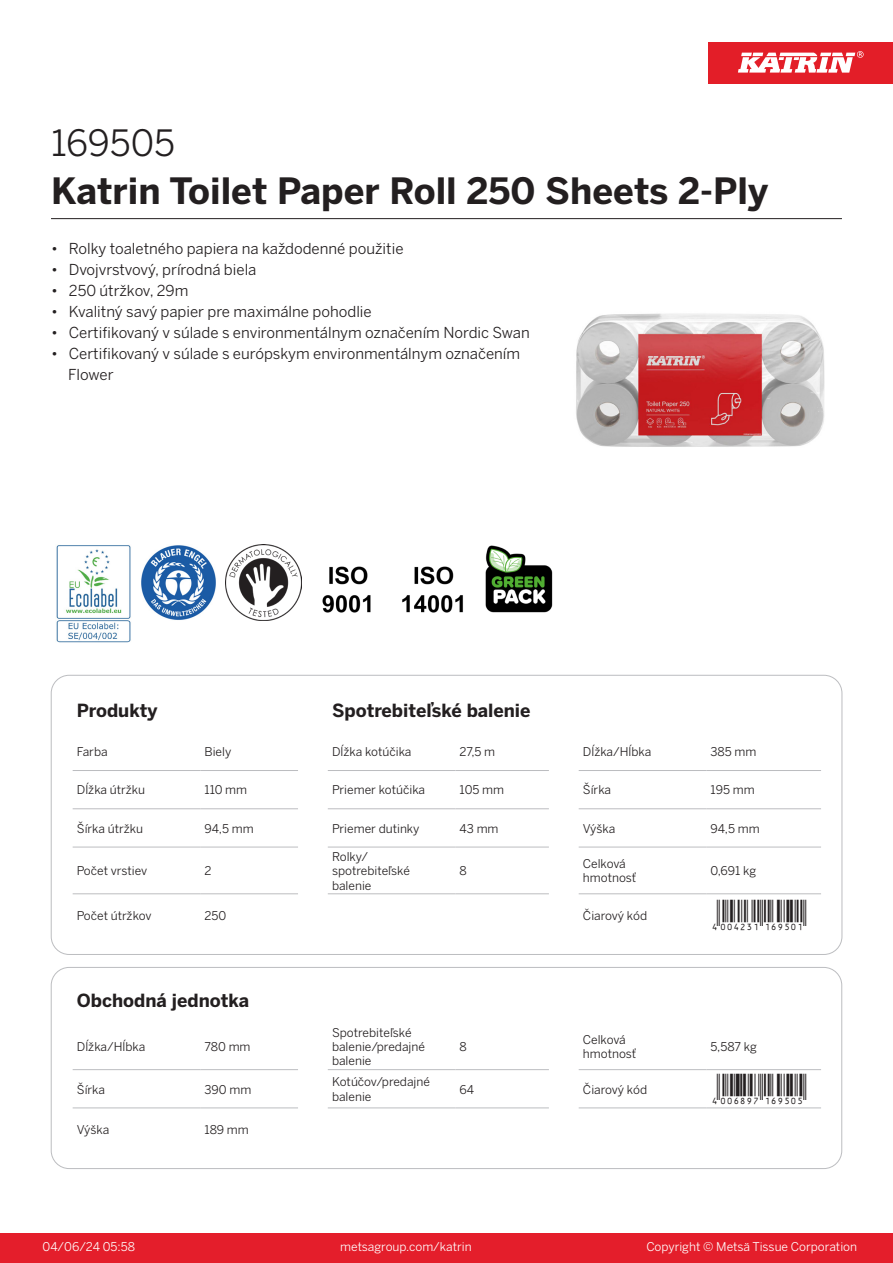
<style>
.page{position:relative;width:893px;height:1263px;background:#fff}
.page>*{position:absolute;margin:0;border:0;box-sizing:border-box;transform-origin:0 0}
.Product_Name{font:700 36px "Benton Sans";color:#231f20}
.External_material_co{font:36px "Benton Sans";color:#231f20}
.T_EAN{font:30px "Viisas EAN Matala";color:#231f20}
.T_TableHeader{font:700 18px "Benton Sans";color:#231f20}
.MarketingBullets{font:15px/21px "Benton Sans";color:#231f20}
.T_TableBody{font:12px/14.4px "Benton Sans";color:#231f20}
.t1{font:12px "Benton Sans";color:#fff}
</style>
<div class="page">
<div style="left:0;top:1233px;width:893px;height:30px;background:#e41e2b"></div>
<div style="left:708px;top:43px;width:185px;height:41px;background:#e31e28"></div>
<svg style="left:738px;top:51px;width:126px;height:22px"></svg>
<hr style="left:73px;top:770px;width:127px;height:1px;background:#bcbdc0">
<hr style="left:200px;top:770px;width:98px;height:1px;background:#bcbdc0">
<hr style="left:328px;top:770px;width:127px;height:1px;background:#bcbdc0">
<hr style="left:455px;top:770px;width:94px;height:1px;background:#bcbdc0">
<hr style="left:579px;top:770px;width:127px;height:1px;background:#bcbdc0">
<hr style="left:706px;top:770px;width:115px;height:1px;background:#bcbdc0">
<hr style="left:73px;top:808px;width:127px;height:1px;background:#bcbdc0">
<hr style="left:200px;top:808px;width:98px;height:1px;background:#bcbdc0">
<hr style="left:328px;top:808px;width:127px;height:1px;background:#bcbdc0">
<hr style="left:455px;top:808px;width:94px;height:1px;background:#bcbdc0">
<hr style="left:579px;top:808px;width:127px;height:1px;background:#bcbdc0">
<hr style="left:706px;top:808px;width:115px;height:1px;background:#bcbdc0">
<hr style="left:73px;top:847px;width:127px;height:1px;background:#bcbdc0">
<hr style="left:200px;top:847px;width:98px;height:1px;background:#bcbdc0">
<hr style="left:328px;top:847px;width:127px;height:1px;background:#bcbdc0">
<hr style="left:455px;top:847px;width:94px;height:1px;background:#bcbdc0">
<hr style="left:579px;top:847px;width:127px;height:1px;background:#bcbdc0">
<hr style="left:706px;top:847px;width:115px;height:1px;background:#bcbdc0">
<hr style="left:73px;top:893px;width:127px;height:1px;background:#bcbdc0">
<hr style="left:200px;top:893px;width:98px;height:1px;background:#bcbdc0">
<hr style="left:328px;top:893px;width:127px;height:1px;background:#bcbdc0">
<hr style="left:455px;top:893px;width:94px;height:1px;background:#bcbdc0">
<hr style="left:579px;top:893px;width:127px;height:1px;background:#bcbdc0">
<hr style="left:706px;top:893px;width:115px;height:1px;background:#bcbdc0">
<hr style="left:73px;top:1069px;width:127px;height:1px;background:#bcbdc0">
<hr style="left:200px;top:1069px;width:98px;height:1px;background:#bcbdc0">
<hr style="left:328px;top:1069px;width:127px;height:1px;background:#bcbdc0">
<hr style="left:455px;top:1069px;width:94px;height:1px;background:#bcbdc0">
<hr style="left:579px;top:1069px;width:127px;height:1px;background:#bcbdc0">
<hr style="left:706px;top:1069px;width:115px;height:1px;background:#bcbdc0">
<hr style="left:73px;top:1108px;width:127px;height:1px;background:#bcbdc0">
<hr style="left:200px;top:1108px;width:98px;height:1px;background:#bcbdc0">
<hr style="left:328px;top:1108px;width:127px;height:1px;background:#bcbdc0">
<hr style="left:455px;top:1108px;width:94px;height:1px;background:#bcbdc0">
<hr style="left:579px;top:1108px;width:127px;height:1px;background:#bcbdc0">
<hr style="left:706px;top:1108px;width:115px;height:1px;background:#bcbdc0">
<div style="left:51px;top:967px;width:791px;height:202px;border:1px solid #bcbdc0;border-radius:18px"></div>
<img style="left:576px;top:313px;width:249px;height:134px">
<img style="left:56px;top:545px;width:75px;height:98px">
<img style="left:141px;top:545px;width:75px;height:75px">
<img style="left:225px;top:544px;width:77px;height:77px">
<img style="left:322px;top:566px;width:49px;height:47px">
<img style="left:402px;top:566px;width:61px;height:47px">
<img style="left:485px;top:545px;width:68px;height:68px">
<hr style="left:51px;top:218px;width:791px;height:1px;background:#231f20">
<p class="External_material_co" style="left:51px;top:121px;width:126px">169505</p>
<p class="Product_Name" style="left:51px;top:168px;width:719px">Katrin Toilet Paper Roll 250 Sheets 2-Ply</p>
<p class="MarketingBullets" style="left:51px;top:238px;width:354px">• Rolky toaletného papiera na každodenné použitie</p>
<p class="MarketingBullets" style="left:51px;top:259px;width:207px">• Dvojvrstvový, prírodná biela</p>
<p class="MarketingBullets" style="left:51px;top:280px;width:139px">• 250 útržkov, 29m</p>
<p class="MarketingBullets" style="left:51px;top:301px;width:322px">• Kvalitný savý papier pre maximálne pohodlie</p>
<p class="MarketingBullets" style="left:51px;top:322px;width:480px">• Certifikovaný v súlade s environmentálnym označením Nordic Swan</p>
<p class="MarketingBullets" style="left:68px;top:343px;width:454px;text-indent:-17px">• Certifikovaný v súlade s európskym environmentálnym označením<br>Flower</p>
<p class="T_TableHeader" style="left:77px;top:699px;width:82px">Produkty</p>
<p class="T_TableHeader" style="left:332px;top:699px;width:200px">Spotrebiteľské balenie</p>
<p class="T_TableBody" style="left:77px;top:744px;width:32px">Farba</p>
<p class="T_TableBody" style="left:204px;top:744px;width:28px">Biely</p>
<p class="T_TableBody" style="left:332px;top:744px;width:81px">Dĺžka kotúčika</p>
<p class="T_TableBody" style="left:460px;top:744px;width:37px">27,5 m</p>
<p class="T_TableBody" style="left:583px;top:744px;width:70px">Dĺžka/Hĺbka</p>
<p class="T_TableBody" style="left:710px;top:744px;width:47px">385 mm</p>
<p class="T_TableBody" style="left:77px;top:783px;width:70px">Dĺžka útržku</p>
<p class="T_TableBody" style="left:204px;top:783px;width:44px">110 mm</p>
<p class="T_TableBody" style="left:332px;top:783px;width:95px">Priemer kotúčika</p>
<p class="T_TableBody" style="left:460px;top:783px;width:46px">105 mm</p>
<p class="T_TableBody" style="left:583px;top:783px;width:30px">Šírka</p>
<p class="T_TableBody" style="left:710px;top:783px;width:46px">195 mm</p>
<p class="T_TableBody" style="left:77px;top:821px;width:68px">Šírka útržku</p>
<p class="T_TableBody" style="left:204px;top:821px;width:51px">94,5 mm</p>
<p class="T_TableBody" style="left:332px;top:821px;width:89px">Priemer dutinky</p>
<p class="T_TableBody" style="left:460px;top:821px;width:40px">43 mm</p>
<p class="T_TableBody" style="left:583px;top:821px;width:34px">Výška</p>
<p class="T_TableBody" style="left:710px;top:821px;width:51px">94,5 mm</p>
<p class="T_TableBody" style="left:77px;top:864px;width:72px">Počet vrstiev</p>
<p class="T_TableBody" style="left:204px;top:864px;width:9px">2</p>
<p class="T_TableBody" style="left:332px;top:849px;width:38px">Rolky/</p>
<p class="T_TableBody" style="left:332px;top:864px;width:79px">spotrebiteľské balenie</p>
<p class="T_TableBody" style="left:460px;top:864px;width:9px">8</p>
<p class="T_TableBody" style="left:583px;top:856px;width:44px">Celková</p>
<p class="T_TableBody" style="left:583px;top:871px;width:55px">hmotnosť</p>
<p class="T_TableBody" style="left:710px;top:864px;width:47px">0,691 kg</p>
<p class="T_TableBody" style="left:77px;top:908px;width:76px">Počet útržkov</p>
<p class="T_TableBody" style="left:204px;top:908px;width:23px">250</p>
<p class="T_TableBody" style="left:583px;top:908px;width:66px">Čiarový kód</p>
<p class="T_EAN" style="left:710px;top:900px;width:97px">*4004231169501*</p>
<p class="T_TableHeader" style="left:77px;top:989px;width:174px">Obchodná jednotka</p>
<p class="T_TableBody" style="left:77px;top:1039px;width:70px">Dĺžka/Hĺbka</p>
<p class="T_TableBody" style="left:204px;top:1039px;width:48px">780 mm</p>
<p class="T_TableBody" style="left:332px;top:1025px;width:94px">Spotrebiteľské balenie/predajné balenie</p>
<p class="T_TableBody" style="left:460px;top:1039px;width:9px">8</p>
<p class="T_TableBody" style="left:583px;top:1032px;width:44px">Celková</p>
<p class="T_TableBody" style="left:583px;top:1047px;width:55px">hmotnosť</p>
<p class="T_TableBody" style="left:710px;top:1039px;width:48px">5,587 kg</p>
<p class="T_TableBody" style="left:77px;top:1082px;width:30px">Šírka</p>
<p class="T_TableBody" style="left:204px;top:1082px;width:48px">390 mm</p>
<p class="T_TableBody" style="left:332px;top:1075px;width:99px">Kotúčov/predajné balenie</p>
<p class="T_TableBody" style="left:460px;top:1082px;width:16px">64</p>
<p class="T_TableBody" style="left:583px;top:1082px;width:66px">Čiarový kód</p>
<p class="T_EAN" style="left:710px;top:1073px;width:97px">*4006897169505*</p>
<p class="T_TableBody" style="left:77px;top:1122px;width:34px">Výška</p>
<p class="T_TableBody" style="left:204px;top:1122px;width:46px">189 mm</p>
<p class="t1" style="left:43px;top:1239px;width:94px">04/06/24 05:58</p>
<p class="t1" style="left:340px;top:1239px;width:133px">metsagroup.com/katrin</p>
<p class="t1" style="left:646px;top:1239px;width:212px">Copyright © Metsä Tissue Corporation</p>
</div>
